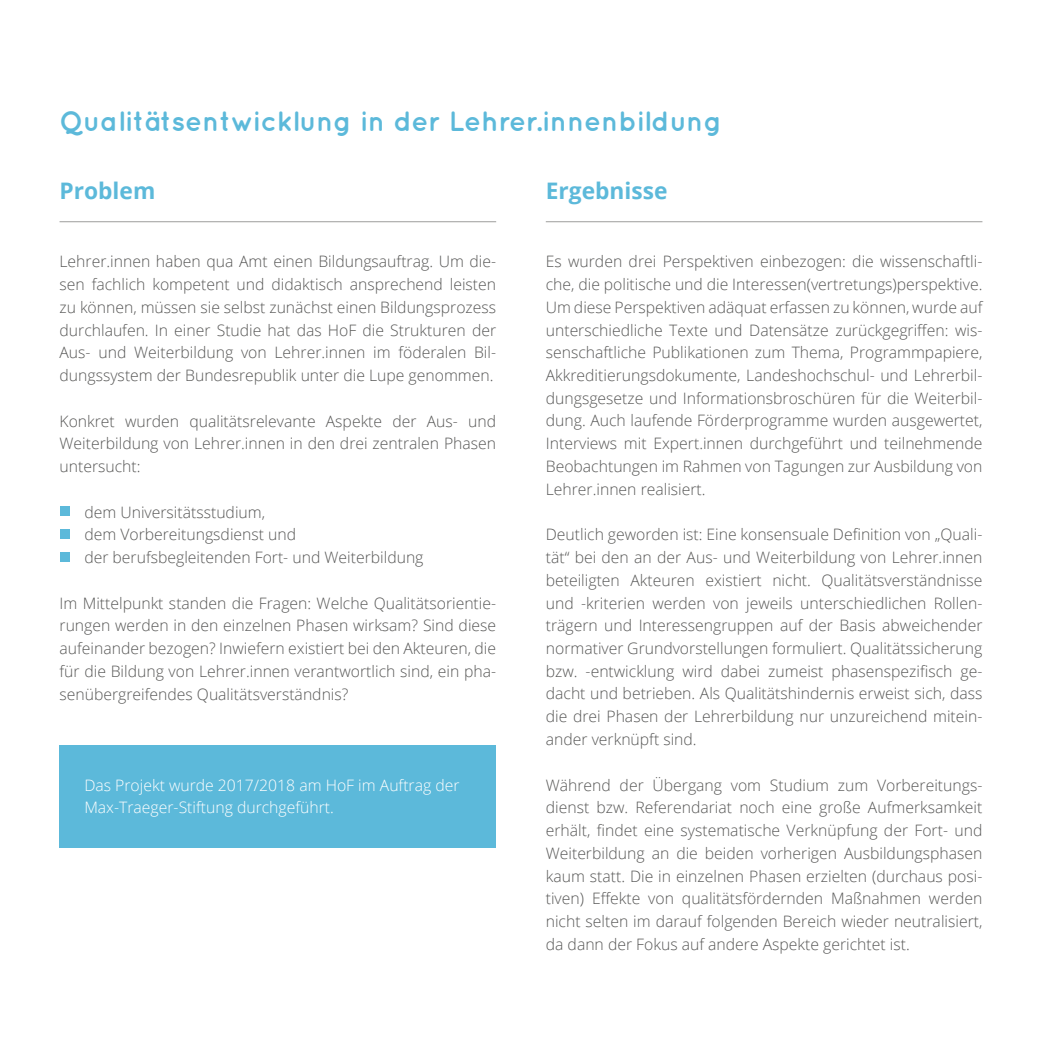
<style>
.page{position:relative;width:1042px;height:1042px;background:#fff}
.page>*{position:absolute;margin:0;border:0;box-sizing:border-box;transform-origin:0 0}
.t1{font:700 28px "Quicksand";color:#5cb9da}
.t2{font:700 22.75px "Open Sans";color:#5cb9da}
.t3{font:300 15.75px/22.8px "Open Sans";color:#575756;text-align:justify}
.t4{font:300 15.75px/22.8px "Open Sans";color:#fff}
</style>
<div class="page">
<div style="left:60px;top:506px;width:9px;height:10px;background:#5cb9da"></div>
<div style="left:60px;top:529px;width:9px;height:10px;background:#5cb9da"></div>
<div style="left:60px;top:552px;width:9px;height:10px;background:#5cb9da"></div>
<hr style="left:60px;top:221px;width:436px;height:1px;background:#9d9d9c">
<hr style="left:546px;top:221px;width:436px;height:1px;background:#9d9d9c">
<div style="left:60px;top:745px;width:436px;height:102px;background:#5cb9da"></div>
<h1 class="t1" style="left:60px;top:104px;width:664px">Qualitätsentwicklung in der Lehrer.innenbildung</h1>
<h2 class="t2" style="left:60px;top:175px;width:97px">Problem</h2>
<p class="t3" style="left:60px;top:250px;width:438px">Lehrer.innen haben qua Amt einen Bildungsauftrag. Um die&shy;sen fachlich kompetent und didaktisch ansprechend leisten zu können, müssen sie selbst zunächst einen Bildungsprozess durchlaufen. In einer Studie hat das HoF die Strukturen der Aus- und Weiterbildung von Lehrer.innen im föderalen Bil&shy;dungssystem der Bundesrepublik unter die Lupe genommen.</p>
<p class="t3" style="left:60px;top:409px;width:438px">Konkret wurden qualitätsrelevante Aspekte der Aus- und Weiterbildung von Lehrer.innen in den drei zentralen Phasen untersucht:</p>
<p class="t3" style="left:84px;top:500px;width:341px;text-align:left">dem Universitätsstudium,<br>dem Vorbereitungsdienst und<br>der berufsbegleitenden Fort- und Weiterbildung</p>
<p class="t3" style="left:60px;top:591px;width:438px">Im Mittelpunkt standen die Fragen: Welche Qualitätsorientie&shy;rungen werden in den einzelnen Phasen wirksam? Sind diese aufeinander bezogen? Inwiefern existiert bei den Akteuren, die für die Bildung von Lehrer.innen verantwortlich sind, ein pha&shy;senübergreifendes Qualitätsverständnis?</p>
<p class="t4" style="left:84px;top:773px;width:377px">Das Projekt wurde 2017/2018 am HoF im Auftrag der<br>Max-Traeger-Stiftung durchgeführt.</p>
<h2 class="t2" style="left:546px;top:175px;width:123px">Ergebnisse</h2>
<p class="t3" style="left:546px;top:250px;width:438px">Es wurden drei Perspektiven einbezogen: die wissenschaftli&shy;che, die politische und die Interessen(vertretungs)perspektive.<br>Um diese Perspektiven adäquat erfassen zu können, wurde auf unterschiedliche Texte und Datensätze zurückgegriffen: wis&shy;senschaftliche Publikationen zum Thema, Programmpapiere, Akkreditierungsdokumente, Landeshochschul- und Lehrerbil&shy;dungsgesetze und Informationsbroschüren für die Weiterbil&shy;dung. Auch laufende Förderprogramme wurden ausgewertet, Interviews mit Expert.innen durchgeführt und teilnehmende Beobachtungen im Rahmen von Tagungen zur Ausbildung von Lehrer.innen realisiert.</p>
<p class="t3" style="left:546px;top:523px;width:438px">Deutlich geworden ist: Eine konsensuale Definition von „Quali&shy;tät“ bei den an der Aus- und Weiterbildung von Lehrer.innen beteiligten Akteuren existiert nicht. Qualitätsverständnisse und -kriterien werden von jeweils unterschiedlichen Rollen&shy;trägern und Interessengruppen auf der Basis abweichender normativer Grundvorstellungen formuliert. Qualitätssicherung bzw. -entwicklung wird dabei zumeist phasenspezifisch ge&shy;dacht und betrieben. Als Qualitätshindernis erweist sich, dass die drei Phasen der Lehrerbildung nur unzureichend mitein&shy;ander verknüpft sind.</p>
<p class="t3" style="left:546px;top:773px;width:438px">Während der Übergang vom Studium zum Vorbereitungs&shy;dienst bzw. Referendariat noch eine große Aufmerksamkeit erhält, findet eine systematische Verknüpfung der Fort- und Weiterbildung an die beiden vorherigen Ausbildungsphasen kaum statt. Die in einzelnen Phasen erzielten (durchaus posi&shy;tiven) Effekte von qualitätsfördernden Maßnahmen werden nicht selten im darauf folgenden Bereich wieder neutralisiert, da dann der Fokus auf andere Aspekte gerichtet ist.</p>
</div>
